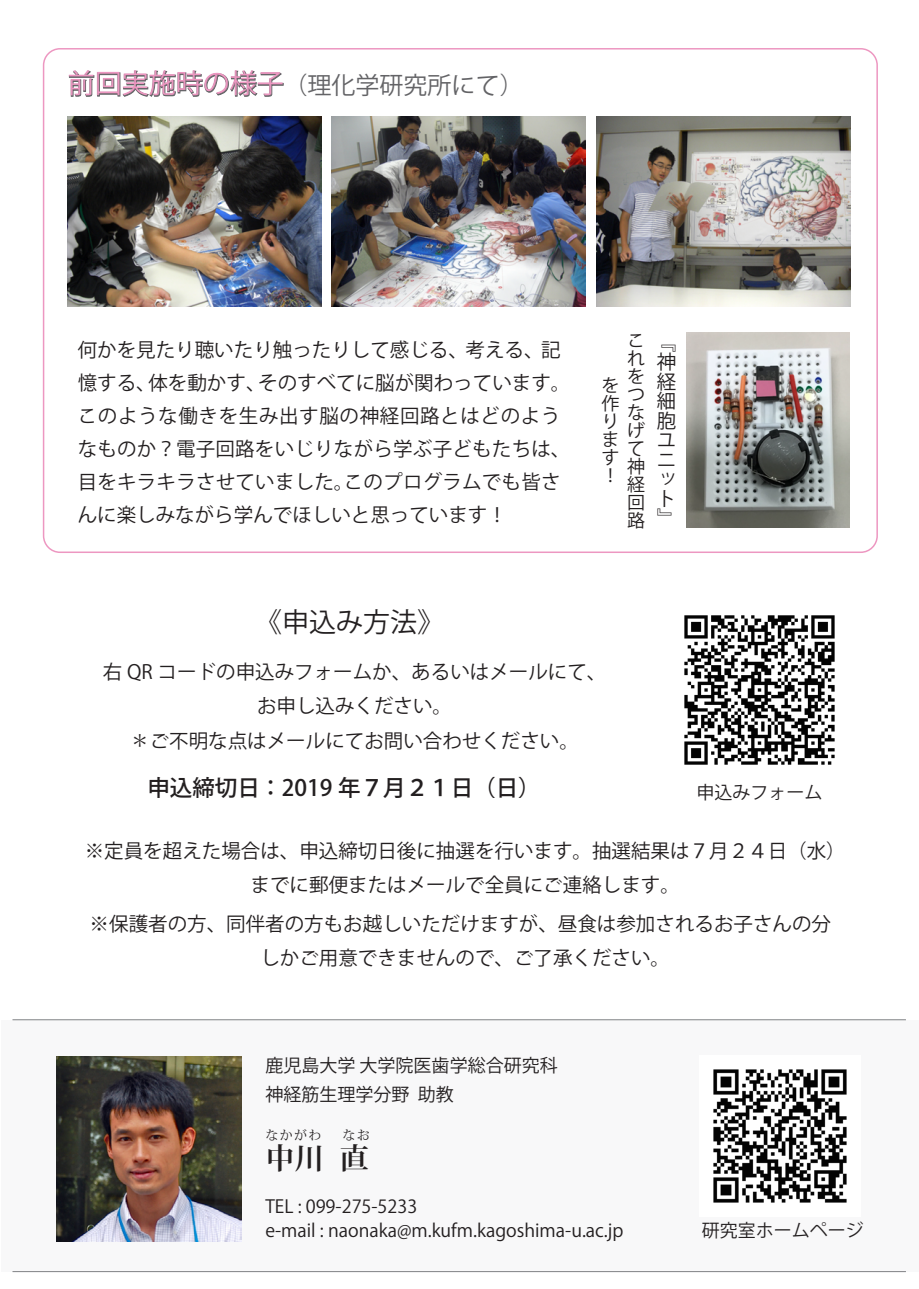
<style>
.page{position:relative;width:919px;height:1289px;background:#fff}
.page>*{position:absolute;margin:0;border:0;box-sizing:border-box;transform-origin:0 0}
.t1{font:700 29.25px "Koz Min Pr 6 N";color:#231f20}
.t2{font:27px "Koz Go Pro";color:#231f20}
.t3{font:24px "Koz Go Pro";color:#636366}
.t4{font:500 22.5px "Koz Go Pro";color:#231f20}
.t5{font:19.5px/19.5px "Koz Go Pro";color:#231f20;text-align:center}
.t6{font:18px/18px "Koz Go Pro";color:#231f20}
.t7{font:13.05px "Koz Min Pr 6 N";letter-spacing:.1em;color:#231f20}
.s1{font-size:27px}
</style>
<div class="page">
<div style="left:2px;top:1019px;width:916px;height:252px;background:#f8f8f9"></div>
<hr style="left:12px;top:1019px;width:893px;height:1px;background:#808285">
<hr style="left:12px;top:1271px;width:893px;height:1px;background:#808285">
<svg style="left:69px;top:48px;width:215px;height:49px"></svg>
<img style="left:596px;top:116px;width:254px;height:191px">
<img style="left:67px;top:116px;width:254px;height:191px">
<img style="left:332px;top:116px;width:253px;height:191px">
<img style="left:684px;top:615px;width:151px;height:150px">
<img style="left:686px;top:332px;width:163px;height:196px">
<img style="left:713px;top:1069px;width:134px;height:134px">
<img style="left:57px;top:1056px;width:184px;height:184px">
<p class="t3" style="left:68px;top:70px;width:457px"><span class="s1">前回実施時の様子</span>（理化学研究所にて）</p>
<p class="t5" style="left:78px;top:334px;width:494px;line-height:33px;text-align:left">何かを見たり聴いたり触ったりして感じる、考える、記憶する、体を動かす、そのすべてに脳が関わっています。このような働きを生み出す脳の神経回路とはどのようなものか？電子回路をいじりながら学ぶ子どもたちは、目をキラキラさせていました。このプログラムでも皆さんに楽しみながら学んでほしいと思っています！</p>
<p class="t6" style="left:601px;top:377px;width:19px">を作ります！</p>
<p class="t6" style="left:627px;top:332px;width:19px">これをつなげて神経回路</p>
<p class="t5" style="left:657px;top:333px;width:21px;text-align:left">『神経細胞ユニット』</p>
<h2 class="t2" style="left:255px;top:604px;width:191px">《申込み方法》</h2>
<p class="t5" style="left:103px;top:655px;width:505px;line-height:34.2px">右 QR コードの申込みフォームか、あるいはメールにて、お申し込みください。<br>＊ご不明な点はメールにてお問い合わせください。</p>
<p class="t4" style="left:147px;top:773px;width:406px">申込締切日 ：2019 年７月２１日（日）　</p>
<p class="t6" style="left:696px;top:783px;width:127px">申込みフォーム</p>
<p class="t5" style="left:85px;top:833px;width:762px;line-height:34.2px">※定員を超えた場合は、申込締切日後に抽選を行います。抽選結果は７月２４日（水）までに郵便またはメールで全員にご連絡します。</p>
<p class="t5" style="left:90px;top:907px;width:742px;line-height:34px">※保護者の方、同伴者の方もお越しいただけますが、昼食は参加されるお子さんの分しかご用意できませんので、ご了承ください。</p>
<p class="t6" style="left:265px;top:1051px;width:294px;line-height:29.2px">鹿児島大学 大学院医歯学総合研究科神経筋生理学分野 助教</p>
<p class="t7" style="left:265px;top:1127px;width:58px">なかがわ</p>
<p class="t7" style="left:342px;top:1127px;width:29px">なお</p>
<h1 class="t1" style="left:265px;top:1141px;width:105px">中川 直</h1>
<p class="t6" style="left:265px;top:1194px;width:359px;line-height:24.5px">TEL : 099-275-5233<br>e-mail : naonaka@m.kufm.kagoshima-u.ac.jp</p>
<p class="t6" style="left:701px;top:1221px;width:164px">研究室ホームページ</p>
</div>
